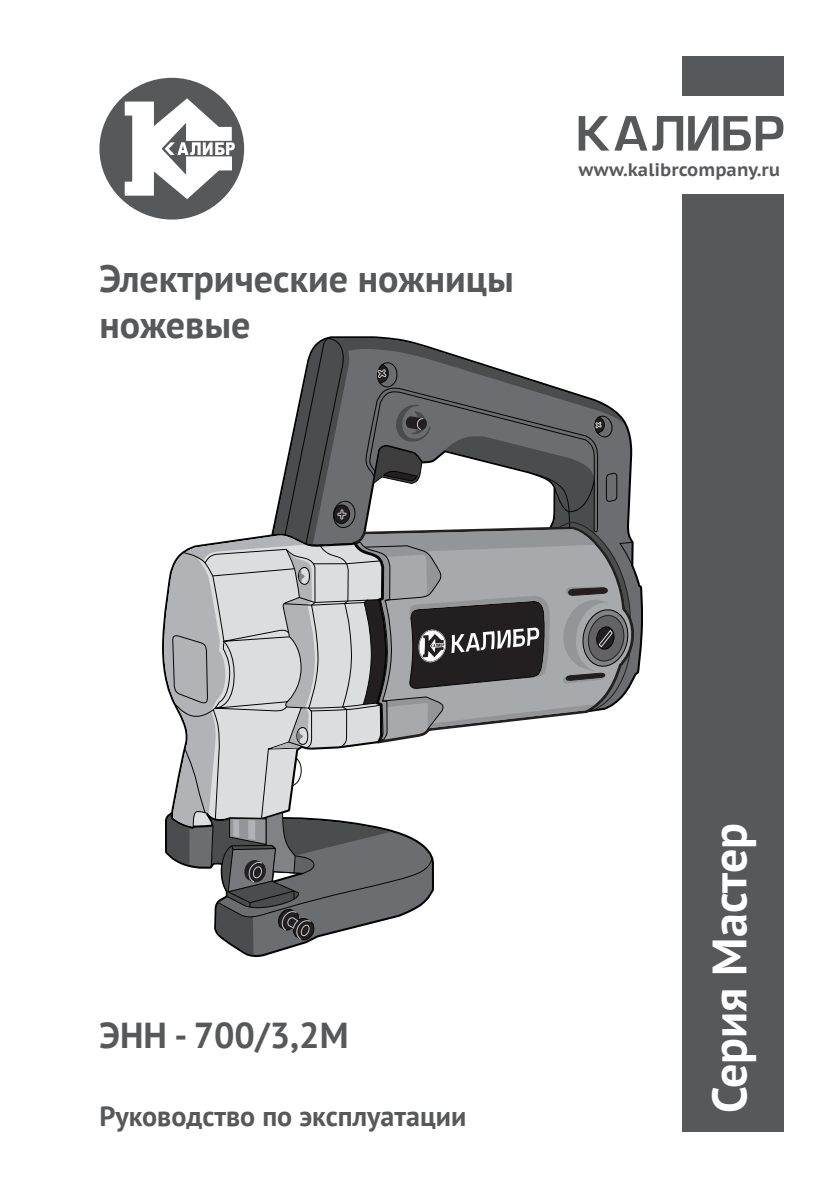
<style>
.page{position:relative;width:840px;height:1191px;background:#fff}
.page>*{position:absolute;margin:0;border:0;box-sizing:border-box;transform-origin:0 0}
.t1{font:700 48px "PT Sans";color:#fff}
.t2{font:700 38px/45.6px "PT Sans";color:#57585a}
.t3{font:700 36px "PT Sans";color:#57585a}
.t4{font:700 28px "PT Sans";color:#57585a}
.t5{font:700 18px "PT Sans Caption";color:#57585a}
</style>
<div class="page">
<div style="left:682px;top:194px;width:101px;height:937px;background:#57585a"></div>
<svg style="left:635px;top:116px;width:148px;height:35px"></svg>
<div style="left:681px;top:56px;width:102px;height:40px;background:#57585a"></div>
<div style="left:99px;top:78px;width:145px;height:142px;background:#57585a;border-radius:50%"></div>
<svg style="left:124px;top:97px;width:111px;height:99px"></svg>
<svg style="left:578px;top:116px;width:57px;height:567px"></svg>
<svg style="left:161px;top:166px;width:222px;height:665px"></svg>
<svg style="left:284px;top:337px;width:150px;height:27px"></svg>
<svg style="left:163px;top:535px;width:3px;height:291px"></svg>
<svg style="left:365px;top:348px;width:233px;height:16px"></svg>
<svg style="left:166px;top:364px;width:466px;height:592px"></svg>
<p class="t2" style="left:99px;top:255px;width:416px">Электрические ножницы ножевые</p>
<p class="t5" style="left:578px;top:158px;width:203px">www.kalibrcompany.ru</p>
<p class="t3" style="left:99px;top:1012px;width:250px">ЭНН - 700/3,2М</p>
<p class="t4" style="left:99px;top:1097px;width:368px">Руководство по эксплуатации</p>
<p class="t1" style="left:697px;top:1113px;width:292px;rotate:-90deg">Серия Мастер</p>
</div>
